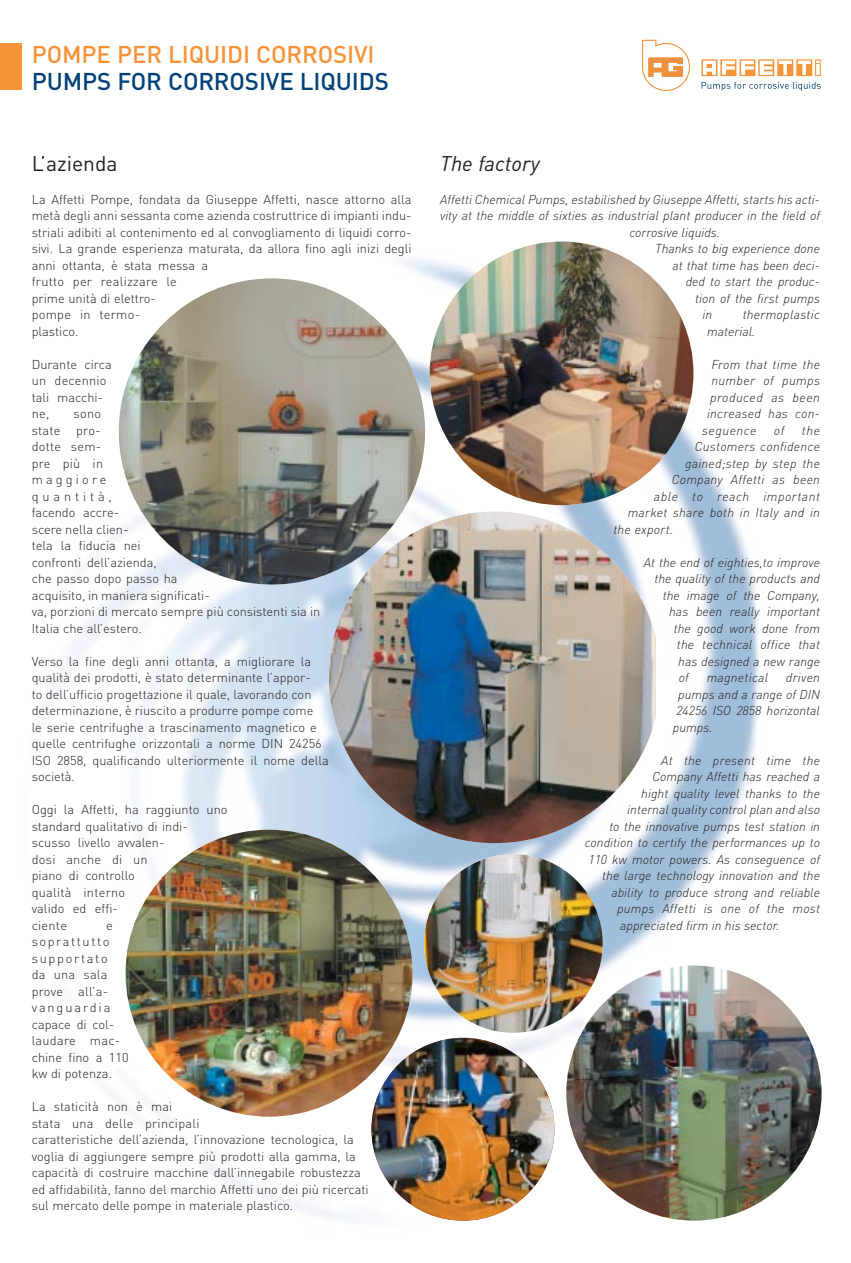
<style>
.page{position:relative;width:851px;height:1263px;background:#fff}
.page>*{position:absolute;margin:0;border:0;box-sizing:border-box;transform-origin:0 0}
.t1{font:500 24px "DIN";letter-spacing:-.005em;color:#f79339}
.t2{font:500 24px "DIN";letter-spacing:-.005em;color:#004178}
.t3{font:italic 21px "DIN";color:#231f1f}
.t4{font:21px "DIN";color:#231f1f}
.t5{font:300 12.75px/16.5px "DIN";color:#231f1f}
.t6{font:italic 300 12.75px "DIN";color:#231f1f}
.t7{font:italic 300 12.75px/16.5px "DIN";letter-spacing:.02em;color:#231f1f}
.t8{font:300 12.75px/16.5px "DIN";letter-spacing:.02em;color:#231f1f}
.t9{font:italic 300 12.75px "DIN";letter-spacing:.04em;color:#231f1f}
.t10{font:italic 300 12.75px "DIN";letter-spacing:.035em;color:#231f1f}
.t11{font:italic 300 12.75px "DIN";letter-spacing:.03em;color:#231f1f}
</style>
<div class="page">
<img style="left:58px;top:251px;width:719px;height:970px">
<div style="left:0;top:43px;width:22px;height:47px;background:#f79339"></div>
<img style="left:119px;top:278px;width:306px;height:307px;border-radius:50%">
<img style="left:566px;top:966px;width:255px;height:255px;border-radius:50%">
<img style="left:329px;top:512px;width:326px;height:331px">
<svg style="left:642px;top:39px;width:48px;height:52px"></svg>
<svg style="left:701px;top:59px;width:119px;height:17px"></svg>
<svg style="left:701px;top:82px;width:119px;height:9px"></svg>
<img style="left:125px;top:830px;width:287px;height:287px;border-radius:50%">
<img style="left:429px;top:242px;width:264px;height:263px;border-radius:50%">
<img style="left:371px;top:1038px;width:183px;height:183px;border-radius:50%">
<img style="left:424px;top:854px;width:178px;height:179px;border-radius:50%">
<h1 class="t1" style="left:32px;top:46px;width:344px">POMPE PER LIQUIDI CORROSIVI</h1>
<h1 class="t2" style="left:32px;top:73px;width:359px">PUMPS FOR CORROSIVE LIQUIDS</h1>
<h2 class="t4" style="left:32px;top:156px;width:87px">L’azienda</h2>
<p class="t5" style="left:32px;top:193px;width:381px">La Affetti Pompe, fondata da Giuseppe Affetti, nasce attorno alla metà degli anni sessanta come azienda costruttrice di impianti indu&shy;striali adibiti al contenimento ed al convogliamento di liquidi corro&shy;sivi. La grande esperienza maturata, da allora fino agli inizi degli anni ottanta, è stata messa a<br>frutto per realizzare le<br>prime unità di elettro-<br>pompe in termo-<br>plastico.</p>
<p class="t5" style="left:32px;top:358px;width:81px">Durante circa un decennio tali macchi&shy;ne,</p>
<p class="t5" style="left:32px;top:407px;width:290px;text-indent:42px">sono<br>state pro-<br>dotte sem-<br>pre più in<br>maggiore<br>quantità,<br>facendo accre-<br>scere nella clien-<br>tela la fiducia nei<br>confronti dell’azienda,<br>che passo dopo passo ha<br>acquisito, in maniera significati-<br>va, porzioni di mercato sempre più consistenti sia in<br>Italia che all’estero.</p>
<p class="t5" style="left:32px;top:655px;width:298px">Verso la fine degli anni ottanta, a migliorare la qualità dei prodotti, è stato determinante l’appor-<br>to dell’ufficio progettazione il quale, lavorando con determinazione, è riuscito a produrre pompe come<br>le serie centrifughe a trascinamento magnetico e quelle centrifughe orizzontali a norme DIN 24256<br>ISO 2858, qualificando ulteriormente il nome della società.</p>
<p class="t5" style="left:32px;top:803px;width:197px">Oggi la Affetti, ha raggiunto uno standard qualitativo di indi&shy;scusso livello avvalen-<br>dosi anche di un<br>piano di controllo<br>qualità interno<br>valido ed effi-<br>ciente</p>
<p class="t8" style="left:32px;top:919px;width:98px;text-indent:74px">e soprattutto supportato<br>da una sala prove all’a&shy;vanguardia capace di col&shy;laudare mac&shy;chine fino a 110 kw di potenza.</p>
<p class="t5" style="left:32px;top:1100px;width:338px">La staticità non è mai<br>stata una delle principali<br>caratteristiche dell’azienda, l’innovazione tecnologica, la voglia di aggiungere sempre più prodotti alla gamma, la capacità di costruire macchine dall’innegabile robustezza ed affidabilità, fanno del marchio Affetti uno dei più ricercati sul mercato delle pompe in materiale plastico.</p>
<h2 class="t3" style="left:440px;top:156px;width:101px">The factory</h2>
<p class="t6" style="left:440px;top:195px;width:381px">Affetti Chemical Pumps, estabilished by Giuseppe Affetti, starts his acti-</p>
<p class="t6" style="left:440px;top:211px;width:381px">vity at the middle of sixties as industrial plant producer in the field of</p>
<p class="t6" style="left:629px;top:228px;width:92px">corrosive liquids.</p>
<p class="t6" style="left:655px;top:244px;width:166px">Thanks to big experience done</p>
<p class="t6" style="left:672px;top:261px;width:149px">at that time has been deci-</p>
<p class="t6" style="left:685px;top:277px;width:136px">ded to start the produc-</p>
<p class="t6" style="left:695px;top:294px;width:126px">tion of the first pumps</p>
<p class="t6" style="left:702px;top:310px;width:11px">in</p>
<p class="t7" style="left:707px;top:308px;width:114px;text-indent:35px">thermoplastic material.</p>
<p class="t7" style="left:711px;top:358px;width:110px">From that time the</p>
<p class="t11" style="left:711px;top:376px;width:110px">number of pumps</p>
<p class="t10" style="left:710px;top:393px;width:111px">produced as been</p>
<p class="t7" style="left:707px;top:407px;width:114px">increased has con-</p>
<p class="t9" style="left:702px;top:426px;width:56px">seguence</p>
<p class="t6" style="left:774px;top:426px;width:12px">of</p>
<p class="t6" style="left:801px;top:426px;width:20px">the</p>
<p class="t7" style="left:694px;top:440px;width:127px">Customers confidence</p>
<p class="t7" style="left:685px;top:457px;width:136px">gained;step by step the</p>
<p class="t7" style="left:671px;top:473px;width:150px">Company Affetti as been</p>
<p class="t9" style="left:654px;top:492px;width:167px">able to reach important</p>
<p class="t7" style="left:627px;top:506px;width:194px">market share both in Italy and in</p>
<p class="t7" style="left:613px;top:523px;width:61px">the export.</p>
<p class="t6" style="left:643px;top:558px;width:178px">At the end of eighties,to improve</p>
<p class="t6" style="left:654px;top:574px;width:167px">the quality of the products and</p>
<p class="t6" style="left:662px;top:591px;width:159px">the image of the Company,</p>
<p class="t6" style="left:669px;top:607px;width:152px">has been really important</p>
<p class="t6" style="left:673px;top:624px;width:148px">the good work done from</p>
<p class="t6" style="left:676px;top:640px;width:145px">the technical office that</p>
<p class="t6" style="left:678px;top:657px;width:143px">has designed a new range</p>
<p class="t6" style="left:678px;top:673px;width:12px">of</p>
<p class="t7" style="left:706px;top:671px;width:63px">magnetical</p>
<p class="t6" style="left:785px;top:673px;width:36px">driven</p>
<p class="t6" style="left:678px;top:690px;width:143px">pumps and a range of DIN</p>
<p class="t6" style="left:676px;top:706px;width:145px">24256 ISO 2858 horizontal</p>
<p class="t6" style="left:673px;top:723px;width:41px">pumps.</p>
<p class="t7" style="left:661px;top:754px;width:160px">At the present time the</p>
<p class="t6" style="left:652px;top:772px;width:169px">Company Affetti has reached a</p>
<p class="t6" style="left:641px;top:789px;width:180px">hight quality level thanks to the</p>
<p class="t6" style="left:627px;top:805px;width:194px">internal quality control plan and also</p>
<p class="t6" style="left:609px;top:822px;width:212px">to the innovative pumps test station in</p>
<p class="t6" style="left:584px;top:838px;width:237px">condition to certify the performances up to</p>
<p class="t6" style="left:588px;top:855px;width:233px">110 kw motor powers. As conseguence of</p>
<p class="t6" style="left:602px;top:871px;width:219px">the large technology innovation and the</p>
<p class="t6" style="left:611px;top:888px;width:210px">ability to produce strong and reliable</p>
<p class="t6" style="left:617px;top:904px;width:204px">pumps Affetti is one of the most</p>
<p class="t6" style="left:620px;top:921px;width:161px">appreciated firm in his sector.</p>
</div>
